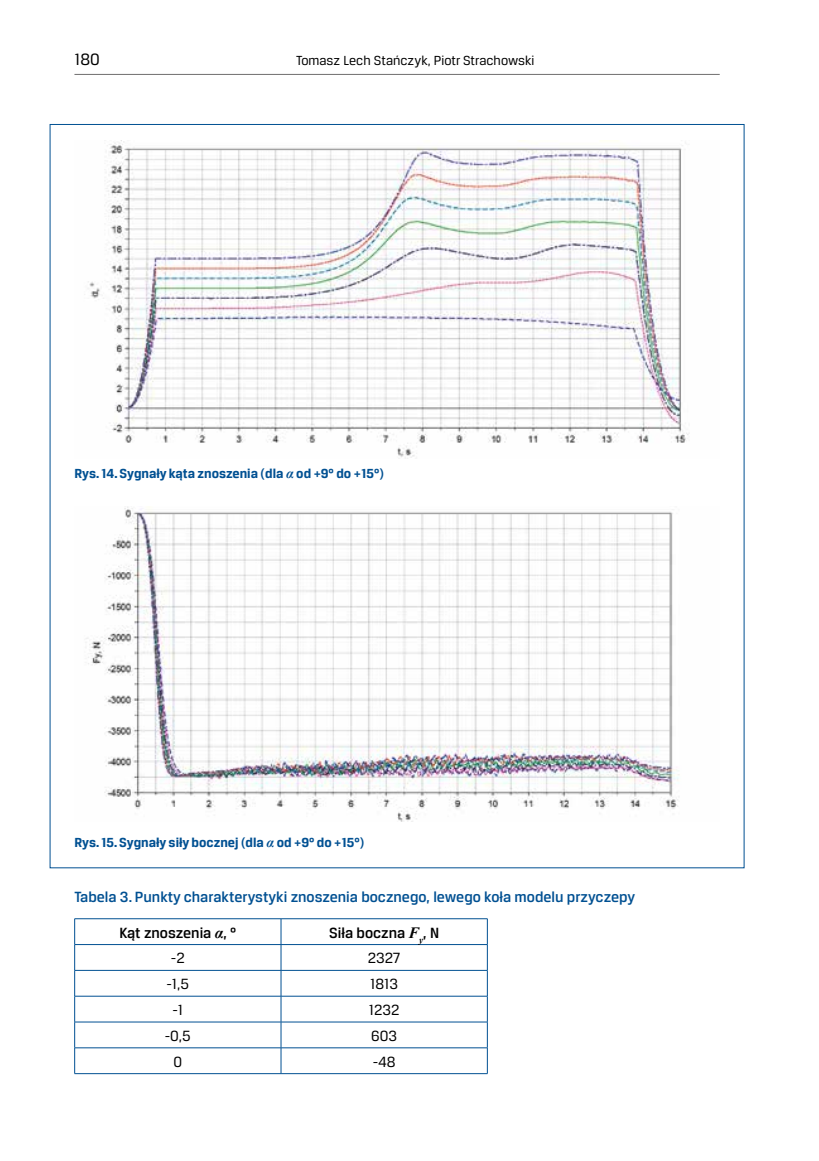
<style>
.page{position:relative;width:819px;height:1161px;background:#fff}
.page>*{position:absolute;margin:0;border:0;box-sizing:border-box;transform-origin:0 0}
.t1{font:17.5px "Breuer Text";color:#000}
.t2{font:500 15.75px "Breuer Text";color:#005092}
.t3{font:15.75px "Breuer Text";color:#000}
.t4{font:500 15.75px "Breuer Text";color:#000}
.t5{font:700 14px "Breuer Text";color:#005092}
.t6{font:14px "Breuer Text";color:#000}
.s1{font-family:"Times New Roman";font-style:italic}
.s2{font-family:"Times New Roman";font-weight:700;font-style:italic}
</style>
<div class="page">
<hr style="left:74px;top:74px;width:645px;height:1px;background:#706f6f">
<img style="left:84px;top:140px;width:606px;height:319px">
<img style="left:86px;top:507px;width:594px;height:315px">
<hr style="left:74px;top:918px;width:207px;height:1px;background:#005092">
<hr style="left:281px;top:918px;width:206px;height:1px;background:#005092">
<hr style="left:74px;top:944px;width:207px;height:1px;background:#005092">
<hr style="left:281px;top:944px;width:206px;height:1px;background:#005092">
<hr style="left:74px;top:970px;width:207px;height:1px;background:#005092">
<hr style="left:281px;top:970px;width:206px;height:1px;background:#005092">
<hr style="left:74px;top:996px;width:207px;height:1px;background:#005092">
<hr style="left:281px;top:996px;width:206px;height:1px;background:#005092">
<hr style="left:74px;top:1022px;width:207px;height:1px;background:#005092">
<hr style="left:281px;top:1022px;width:206px;height:1px;background:#005092">
<hr style="left:74px;top:1047px;width:207px;height:1px;background:#005092">
<svg style="left:74px;top:919px;width:1px;height:154px"></svg>
<hr style="left:281px;top:1047px;width:206px;height:1px;background:#005092">
<svg style="left:281px;top:919px;width:1px;height:154px"></svg>
<svg style="left:487px;top:919px;width:1px;height:154px"></svg>
<hr style="left:74px;top:1073px;width:207px;height:1px;background:#005092">
<hr style="left:281px;top:1073px;width:206px;height:1px;background:#005092">
<p class="t1" style="left:74px;top:50px;width:27px">180</p>
<p class="t6" style="left:296px;top:53px;width:240px">Tomasz Lech Stańczyk, Piotr Strachowski</p>
<p class="t5" style="left:74px;top:466px;width:311px">Rys. 14. Sygnały kąta znoszenia (dla <span class="s1">α</span> od +9° do +15°)</p>
<p class="t5" style="left:74px;top:834px;width:291px">Rys. 15. Sygnały siły bocznej (dla <span class="s1">α</span> od +9° do +15°)</p>
<p class="t2" style="left:74px;top:888px;width:562px">Tabela 3. Punkty charakterystyki znoszenia bocznego, lewego koła modelu przyczepy</p>
<p class="t4" style="left:119px;top:924px;width:118px">Kąt znoszenia <span class="s2">α</span>, °</p>
<p class="t4" style="left:329px;top:924px;width:111px">Siła boczna <span class="s2">F</span><sub>y</sub>, N</p>
<p class="t3" style="left:171px;top:950px;width:15px">-2</p>
<p class="t3" style="left:368px;top:950px;width:34px">2327</p>
<p class="t3" style="left:166px;top:975px;width:24px">-1,5</p>
<p class="t3" style="left:370px;top:975px;width:30px">1813</p>
<p class="t3" style="left:172px;top:1001px;width:12px">-1</p>
<p class="t3" style="left:369px;top:1001px;width:32px">1232</p>
<p class="t3" style="left:165px;top:1027px;width:28px">-0,5</p>
<p class="t3" style="left:371px;top:1027px;width:27px">603</p>
<p class="t3" style="left:173px;top:1053px;width:10px">0</p>
<p class="t3" style="left:372px;top:1053px;width:24px">-48</p>
</div>
